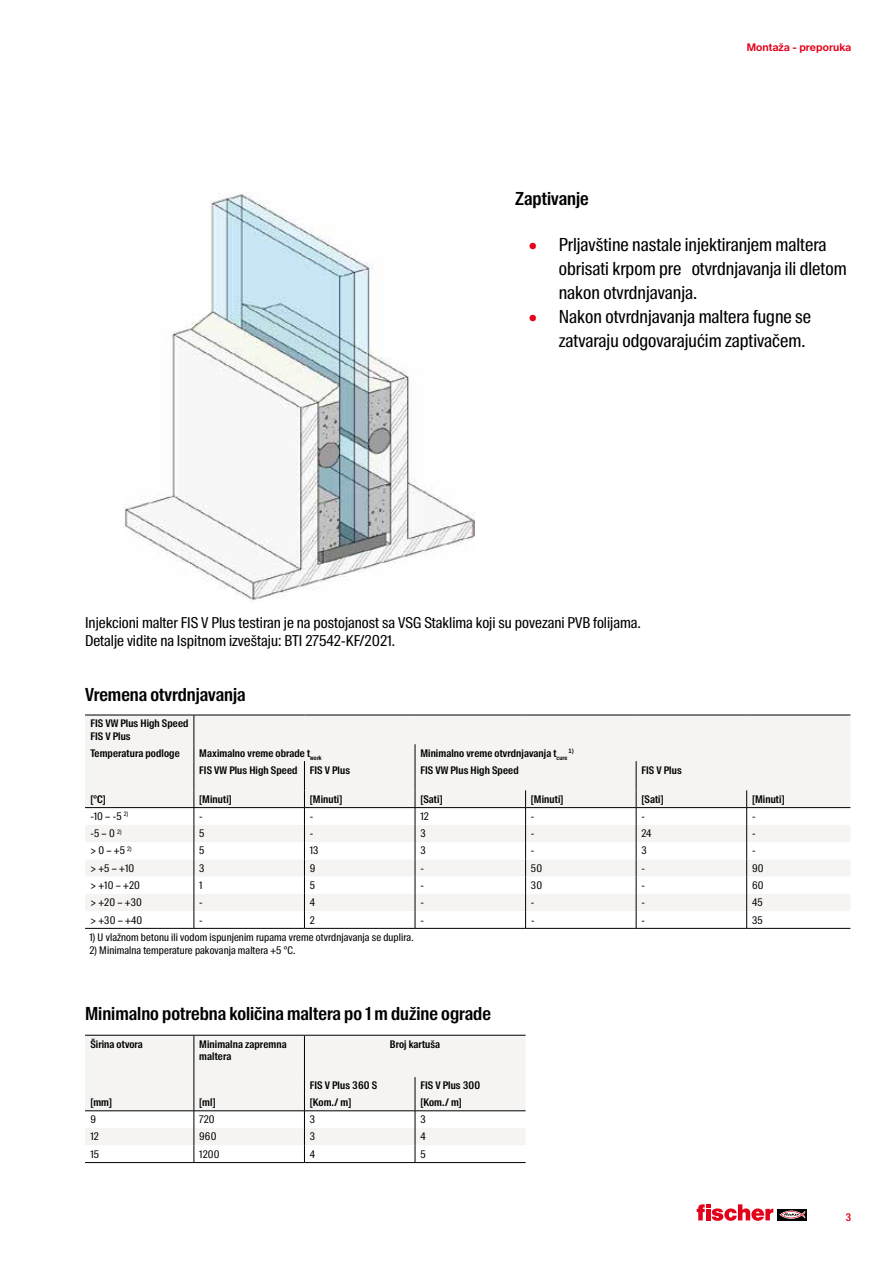
<style>
.page{position:relative;width:893px;height:1263px;background:#fff}
.page>*{position:absolute;margin:0;border:0;box-sizing:border-box;transform-origin:0 0}
.t1{font:18px/24px "fischerstrong Cond";color:#000}
.t2{font:600 18px "fischerstrong Cond";color:#000}
.t3{font:15px/18px "fischerstrong Cond";color:#000}
.t4{font:600 10.5px/12.6px "fischerstrong Cond";letter-spacing:.01em;color:#000}
.t5{font:10.5px "fischerstrong Cond";letter-spacing:.01em;color:#000}
.t6{font:600 10.5px "fischerstrong";letter-spacing:.005em;color:#e2001a}
.t7{font:600 10.5px "fischerstrong Cond";color:#e2001a}
.t8{font:600 6.15px "fischerstrong Cond";color:#000}
.s1{color:#e2001a}
</style>
<div class="page">
<svg style="left:778px;top:1209px;width:29px;height:11px"></svg>
<svg style="left:779px;top:1210px;width:26px;height:9px"></svg>
<svg style="left:697px;top:1204px;width:76px;height:17px"></svg>
<img style="left:123px;top:193px;width:352px;height:408px">
<svg style="left:85px;top:715px;width:765px;height:213px"></svg>
<hr style="left:85px;top:928px;width:109px;height:1px;background:#000">
<hr style="left:194px;top:928px;width:110px;height:1px;background:#000">
<hr style="left:304px;top:928px;width:111px;height:1px;background:#000">
<hr style="left:415px;top:928px;width:111px;height:1px;background:#000">
<hr style="left:526px;top:928px;width:110px;height:1px;background:#000">
<hr style="left:636px;top:928px;width:111px;height:1px;background:#000">
<hr style="left:747px;top:928px;width:103px;height:1px;background:#000">
<hr style="left:85px;top:807px;width:109px;height:1px;background:#000">
<hr style="left:194px;top:807px;width:110px;height:1px;background:#000">
<hr style="left:304px;top:807px;width:111px;height:1px;background:#000">
<hr style="left:415px;top:807px;width:111px;height:1px;background:#000">
<hr style="left:526px;top:807px;width:110px;height:1px;background:#000">
<hr style="left:636px;top:807px;width:111px;height:1px;background:#000">
<hr style="left:747px;top:807px;width:103px;height:1px;background:#000">
<div style="left:85px;top:1036px;width:440px;height:41px;background:#f5f4f2"></div>
<hr style="left:304px;top:1035px;width:1px;height:42px;background:#000">
<hr style="left:85px;top:1162px;width:109px;height:1px;background:#000">
<hr style="left:194px;top:1162px;width:110px;height:1px;background:#000">
<hr style="left:304px;top:1162px;width:111px;height:1px;background:#000">
<hr style="left:415px;top:1162px;width:111px;height:1px;background:#000">
<hr style="left:85px;top:1035px;width:109px;height:1px;background:#000">
<hr style="left:194px;top:1035px;width:110px;height:1px;background:#000">
<hr style="left:304px;top:1035px;width:111px;height:1px;background:#000">
<hr style="left:415px;top:1035px;width:111px;height:1px;background:#000">
<hr style="left:194px;top:1035px;width:1px;height:42px;background:#000">
<svg style="left:85px;top:1077px;width:441px;height:85px"></svg>
<p class="t6" style="left:747px;top:41px;width:106px">Montaža - preporuka</p>
<h1 class="t2" style="left:515px;top:188px;width:75px">Zaptivanje</h1>
<h1 class="t1" style="left:559px;top:233px;width:289px;text-indent:-30px"><span class="s1">•</span> Prljavštine nastale injektiranjem maltera obrisati krpom pre otvrdnjavanja ili dletom nakon otvrdnjavanja.</h1>
<h1 class="t1" style="left:559px;top:305px;width:254px;text-indent:-30px"><span class="s1">•</span> Nakon otvrdnjavanja maltera fugne se zatvaraju odgovarajućim zaptivačem.</h1>
<h2 class="t3" style="left:85px;top:614px;width:557px">Injekcioni malter FIS V Plus testiran je na postojanost sa VSG Staklima koji su povezani PVB folijama.<br>Detalje vidite na Ispitnom izveštaju: BTI 27542-KF/2021.</h2>
<h1 class="t2" style="left:85px;top:684px;width:162px">Vremena otvrdnjavanja</h1>
<p class="t4" style="left:90px;top:718px;width:100px">FIS VW Plus High Speed<br>FIS V Plus</p>
<p class="t4" style="left:90px;top:747px;width:91px">Temperatura podloge</p>
<p class="t4" style="left:199px;top:747px;width:124px">Maximalno vreme obrade t<sub>work</sub></p>
<p class="t4" style="left:420px;top:747px;width:149px">Minimalno vreme otvrdnjavanja t<sub>cure</sub></p>
<p class="t8" style="left:569px;top:747px;width:6px">1)</p>
<p class="t4" style="left:199px;top:764px;width:152px">FIS VW Plus High Speed FIS V Plus</p>
<p class="t4" style="left:420px;top:764px;width:100px">FIS VW Plus High Speed</p>
<p class="t4" style="left:641px;top:764px;width:42px">FIS V Plus</p>
<p class="t4" style="left:90px;top:793px;width:17px">[°C]</p>
<p class="t4" style="left:199px;top:793px;width:34px">[Minuti]</p>
<p class="t4" style="left:310px;top:793px;width:34px">[Minuti]</p>
<p class="t4" style="left:420px;top:793px;width:24px">[Sati]</p>
<p class="t4" style="left:531px;top:793px;width:34px">[Minuti]</p>
<p class="t4" style="left:641px;top:793px;width:24px">[Sati]</p>
<p class="t4" style="left:752px;top:793px;width:34px">[Minuti]</p>
<p class="t5" style="left:90px;top:810px;width:39px">-10 – -5 <sup>2)</sup></p>
<p class="t5" style="left:199px;top:810px;width:5px">-</p>
<p class="t5" style="left:310px;top:810px;width:5px">-</p>
<p class="t5" style="left:420px;top:810px;width:10px">12</p>
<p class="t5" style="left:531px;top:810px;width:5px">-</p>
<p class="t5" style="left:641px;top:810px;width:5px">-</p>
<p class="t5" style="left:752px;top:810px;width:5px">-</p>
<p class="t5" style="left:90px;top:827px;width:33px">-5 – 0 <sup>2)</sup></p>
<p class="t5" style="left:199px;top:827px;width:7px">5</p>
<p class="t5" style="left:310px;top:827px;width:5px">-</p>
<p class="t5" style="left:420px;top:827px;width:7px">3</p>
<p class="t5" style="left:531px;top:827px;width:5px">-</p>
<p class="t5" style="left:641px;top:827px;width:12px">24</p>
<p class="t5" style="left:752px;top:827px;width:5px">-</p>
<p class="t5" style="left:90px;top:845px;width:43px">&gt; 0 – +5 <sup>2)</sup></p>
<p class="t5" style="left:199px;top:845px;width:7px">5</p>
<p class="t5" style="left:310px;top:845px;width:10px">13</p>
<p class="t5" style="left:420px;top:845px;width:7px">3</p>
<p class="t5" style="left:531px;top:845px;width:5px">-</p>
<p class="t5" style="left:641px;top:845px;width:7px">3</p>
<p class="t5" style="left:752px;top:845px;width:5px">-</p>
<p class="t5" style="left:90px;top:862px;width:46px">&gt; +5 – +10</p>
<p class="t5" style="left:199px;top:862px;width:7px">3</p>
<p class="t5" style="left:310px;top:862px;width:7px">9</p>
<p class="t5" style="left:420px;top:862px;width:5px">-</p>
<p class="t5" style="left:531px;top:862px;width:13px">50</p>
<p class="t5" style="left:641px;top:862px;width:5px">-</p>
<p class="t5" style="left:752px;top:862px;width:13px">90</p>
<p class="t5" style="left:90px;top:879px;width:51px">&gt; +10 – +20</p>
<p class="t5" style="left:199px;top:879px;width:5px">1</p>
<p class="t5" style="left:310px;top:879px;width:7px">5</p>
<p class="t5" style="left:420px;top:879px;width:5px">-</p>
<p class="t5" style="left:531px;top:879px;width:13px">30</p>
<p class="t5" style="left:641px;top:879px;width:5px">-</p>
<p class="t5" style="left:752px;top:879px;width:13px">60</p>
<p class="t5" style="left:90px;top:896px;width:53px">&gt; +20 – +30</p>
<p class="t5" style="left:199px;top:896px;width:5px">-</p>
<p class="t5" style="left:310px;top:896px;width:7px">4</p>
<p class="t5" style="left:420px;top:896px;width:5px">-</p>
<p class="t5" style="left:531px;top:896px;width:5px">-</p>
<p class="t5" style="left:641px;top:896px;width:5px">-</p>
<p class="t5" style="left:752px;top:896px;width:12px">45</p>
<p class="t5" style="left:90px;top:914px;width:53px">&gt; +30 – +40</p>
<p class="t5" style="left:199px;top:914px;width:5px">-</p>
<p class="t5" style="left:310px;top:914px;width:7px">2</p>
<p class="t5" style="left:420px;top:914px;width:5px">-</p>
<p class="t5" style="left:531px;top:914px;width:5px">-</p>
<p class="t5" style="left:642px;top:914px;width:5px">-</p>
<p class="t5" style="left:752px;top:914px;width:12px">35</p>
<p class="t5" style="left:89px;top:931px;width:326px">1) U vlažnom betonu ili vodom ispunjenim rupama vreme otvrdnjavanja se duplira.</p>
<p class="t5" style="left:89px;top:944px;width:208px">2) Minimalna temperature pakovanja maltera +5 °C.</p>
<h1 class="t2" style="left:85px;top:1003px;width:407px">Minimalno potrebna količina maltera po 1 m dužine ograde</h1>
<p class="t4" style="left:90px;top:1038px;width:54px">Širina otvora</p>
<p class="t4" style="left:199px;top:1038px;width:89px">Minimalna zapremna maltera</p>
<p class="t4" style="left:390px;top:1038px;width:52px">Broj kartuša</p>
<p class="t4" style="left:310px;top:1080px;width:69px">FIS V Plus 360 S</p>
<p class="t4" style="left:420px;top:1080px;width:61px">FIS V Plus 300</p>
<p class="t4" style="left:90px;top:1097px;width:23px">[mm]</p>
<p class="t4" style="left:199px;top:1097px;width:18px">[ml]</p>
<p class="t4" style="left:310px;top:1097px;width:43px">[Kom./ m]</p>
<p class="t4" style="left:420px;top:1097px;width:43px">[Kom./ m]</p>
<p class="t5" style="left:90px;top:1113px;width:7px">9</p>
<p class="t5" style="left:199px;top:1113px;width:17px">720</p>
<p class="t5" style="left:310px;top:1113px;width:7px">3</p>
<p class="t5" style="left:420px;top:1113px;width:7px">3</p>
<p class="t5" style="left:90px;top:1130px;width:10px">12</p>
<p class="t5" style="left:199px;top:1130px;width:19px">960</p>
<p class="t5" style="left:310px;top:1130px;width:7px">3</p>
<p class="t5" style="left:420px;top:1130px;width:7px">4</p>
<p class="t5" style="left:90px;top:1148px;width:10px">15</p>
<p class="t5" style="left:199px;top:1148px;width:22px">1200</p>
<p class="t5" style="left:310px;top:1148px;width:7px">4</p>
<p class="t5" style="left:420px;top:1148px;width:7px">5</p>
<p class="t7" style="left:846px;top:1211px;width:7px">3</p>
</div>
